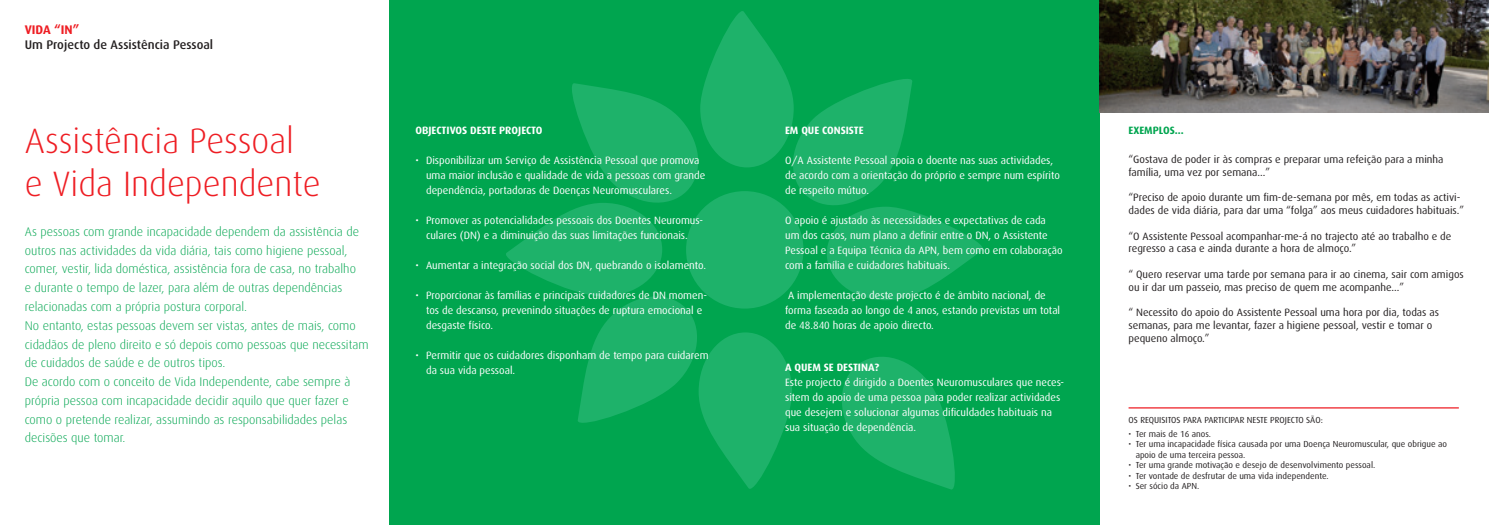
<style>
.page{position:relative;width:1489px;height:525px;background:#fff}
.page>*{position:absolute;margin:0;border:0;box-sizing:border-box;transform-origin:0 0}
.t1{font:300 35.25px/42.4px "Dax";color:#ee1d23}
.t2{font:300 12.5px/18.8px "Dax";color:#00a54f}
.t3{font:500 12.5px "Dax";color:#231f20}
.t4{font:700 12.5px "Dax";color:#ee1d23}
.t5{font:10.62px/15px "Dax";color:#fff}
.t6{font:10.62px/12.8px "Dax";color:#231f20}
.t7{font:700 10.62px "Dax";color:#fff}
.t8{font:700 10.62px "Dax";color:#00a54f}
.t9{font:8.75px/10.5px "Dax";color:#231f20}
</style>
<div class="page">
<div style="left:744px;top:0;width:355px;height:524px;background:#00a54f"></div>
<div style="left:389px;top:0;width:355px;height:524px;background:#00a54f"></div>
<hr style="left:1128px;top:407px;width:330px;height:1px;background:#ee1d23">
<img style="left:1099px;top:0;width:389px;height:112px">
<svg style="left:506px;top:11px;width:477px;height:479px"></svg>
<p class="t4" style="left:25px;top:23px;width:56px">VIDA “IN”</p>
<p class="t3" style="left:25px;top:38px;width:190px">Um Projecto de Assistência Pessoal</p>
<h1 class="t1" style="left:25px;top:120px;width:297px">Assistência Pessoal e Vida Independente</h1>
<p class="t2" style="left:25px;top:222px;width:345px">As pessoas com grande incapacidade dependem da assistência de outros nas actividades da vida diária, tais como higiene pessoal, comer, vestir, lida doméstica, assistência fora de casa, no trabalho<br>e durante o tempo de lazer, para além de outras dependências relacionadas com a própria postura corporal.<br>No entanto, estas pessoas devem ser vistas, antes de mais, como cidadãos de pleno direito e só depois como pessoas que necessitam de cuidados de saúde e de outros tipos.<br>De acordo com o conceito de Vida Independente, cabe sempre à própria pessoa com incapacidade decidir aquilo que quer fazer e como o pretende realizar, assumindo as responsabilidades pelas decisões que tomar.</p>
<p class="t7" style="left:415px;top:124px;width:129px">OBJECTIVOS DESTE PROJECTO</p>
<p class="t5" style="left:426px;top:153px;width:281px;text-indent:-11px">• Disponibilizar um Serviço de Assistência Pessoal que promova uma maior inclusão e qualidade de vida a pessoas com grande dependência, portadoras de Doenças Neuromusculares.</p>
<p class="t5" style="left:415px;top:213px;width:289px;text-align:center">• Promover as potencialidades pessoais dos Doentes Neuromus&shy;culares (DN) e a diminuição das suas limitações funcionais.</p>
<p class="t5" style="left:415px;top:258px;width:292px">• Aumentar a integração social dos DN, quebrando o isolamento.</p>
<p class="t5" style="left:426px;top:288px;width:282px;text-indent:-11px">• Proporcionar às famílias e principais cuidadores de DN momen&shy;tos de descanso, prevenindo situações de ruptura emocional e desgaste físico.</p>
<p class="t5" style="left:426px;top:348px;width:284px;text-indent:-11px">• Permitir que os cuidadores disponham de tempo para cuidarem da sua vida pessoal.</p>
<p class="t7" style="left:785px;top:124px;width:79px">EM QUE CONSISTE</p>
<p class="t5" style="left:785px;top:153px;width:276px">O/A Assistente Pessoal apoia o doente nas suas actividades, de acordo com a orientação do próprio e sempre num espírito de respeito mútuo.</p>
<p class="t5" style="left:785px;top:213px;width:279px">O apoio é ajustado às necessidades e expectativas de cada um dos casos, num plano a definir entre o DN, o Assistente Pessoal e a Equipa Técnica da APN, bem como em colaboração com a família e cuidadores habituais.</p>
<p class="t5" style="left:785px;top:288px;width:276px">A implementação deste projecto é de âmbito nacional, de forma faseada ao longo de 4 anos, estando previstas um total de 48.840 horas de apoio directo.</p>
<p class="t7" style="left:785px;top:361px;width:96px">A QUEM SE DESTINA?</p>
<p class="t5" style="left:785px;top:375px;width:281px">Este projecto é dirigido a Doentes Neuromusculares que neces&shy;sitem do apoio de uma pessoa para poder realizar actividades que desejem e solucionar algumas dificuldades habituais na sua situação de dependência.</p>
<p class="t8" style="left:1128px;top:124px;width:57px">EXEMPLOS...</p>
<p class="t6" style="left:1128px;top:153px;width:316px">“Gostava de poder ir às compras e preparar uma refeição para a minha família, uma vez por semana...”</p>
<p class="t6" style="left:1128px;top:191px;width:337px">“Preciso de apoio durante um fim-de-semana por mês, em todas as activi&shy;dades de vida diária, para dar uma “folga” aos meus cuidadores habituais.”</p>
<p class="t6" style="left:1128px;top:229px;width:324px">“O Assistente Pessoal acompanhar-me-á no trajecto até ao trabalho e de regresso a casa e ainda durante a hora de almoço.”</p>
<p class="t6" style="left:1128px;top:268px;width:337px">“ Quero reservar uma tarde por semana para ir ao cinema, sair com amigos ou ir dar um passeio, mas preciso de quem me acompanhe...”</p>
<p class="t6" style="left:1128px;top:306px;width:312px">“ Necessito do apoio do Assistente Pessoal uma hora por dia, todas as semanas, para me levantar, fazer a higiene pessoal, vestir e tomar o pequeno almoço.”</p>
<p class="t9" style="left:1128px;top:414px;width:60px">Os requisitos para</p>
<p class="t9" style="left:1204px;top:414px;width:32px">participar</p>
<p class="t9" style="left:1246px;top:414px;width:78px">neste projecto são:</p>
<p class="t9" style="left:1128px;top:428px;width:84px">• Ter mais de 16 anos.</p>
<p class="t9" style="left:1135px;top:439px;width:313px;text-indent:-7px">• Ter uma incapacidade física causada por uma Doença Neuromuscular, que obrigue ao apoio de uma terceira pessoa.</p>
<p class="t9" style="left:1128px;top:460px;width:248px">• Ter uma grande motivação e desejo de desenvolvimento pessoal.</p>
<p class="t9" style="left:1128px;top:470px;width:202px">• Ter vontade de desfrutar de uma vida independente.</p>
<p class="t9" style="left:1128px;top:481px;width:72px">• Ser sócio da APN.</p>
</div>
